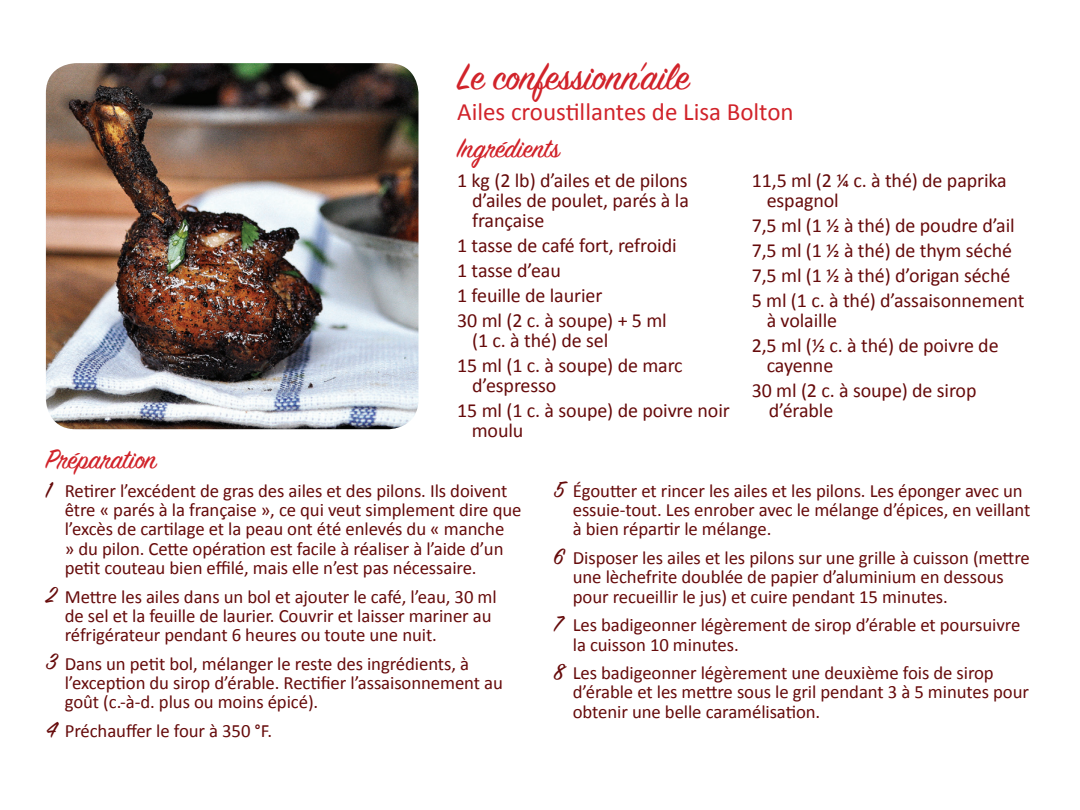
<style>
.page{position:relative;width:1080px;height:810px;background:#fff}
.page>*{position:absolute;margin:0;border:0;box-sizing:border-box;transform-origin:0 0}
.t1{font:41.75px "Sign Painter House Script";color:#d1232a}
.t2{font:30px "Sign Painter House Script";letter-spacing:-.005em;color:#d1232a}
.t3{font:25px "Calibri";color:#d1232a}
.t4{font:20px/20px "Calibri";letter-spacing:-.005em;color:#660b0b}
.t5{font:18.75px/19.2px "Calibri";letter-spacing:-.005em;color:#660b0b}
.s1{font-family:"Sign Painter House Script";font-size:25px}
</style>
<div class="page">
<img style="left:46px;top:63px;width:372px;height:366px">
<p class="t1" style="left:457px;top:57px;width:233px">Le confessionn’aile</p>
<p class="t3" style="left:457px;top:96px;width:338px">Ailes croustillantes de Lisa Bolton</p>
<p class="t2" style="left:46px;top:445px;width:112px">Préparation</p>
<p class="t2" style="left:457px;top:134px;width:104px">Ingrédients</p>
<p class="t4" style="left:472px;top:170px;width:218px;text-align:justify;text-indent:-15px">1 kg (2 lb) d’ailes et de pilons d’ailes de poulet, parés à la française</p>
<p class="t4" style="left:457px;top:235px;width:221px">1 tasse de café fort, refroidi</p>
<p class="t4" style="left:457px;top:260px;width:105px">1 tasse d’eau</p>
<p class="t4" style="left:457px;top:285px;width:147px">1 feuille de laurier</p>
<p class="t4" style="left:472px;top:310px;width:196px;text-indent:-15px">30 ml (2 c. à soupe) + 5 ml (1 c. à thé) de sel</p>
<p class="t4" style="left:472px;top:355px;width:212px;text-indent:-15px">15 ml (1 c. à soupe) de marc d’espresso</p>
<p class="t4" style="left:472px;top:400px;width:260px;text-indent:-15px">15 ml (1 c. à soupe) de poivre noir moulu</p>
<p class="t4" style="left:767px;top:170px;width:242px;text-indent:-15px">11,5 ml (2 ¼ c. à thé) de paprika espagnol</p>
<p class="t4" style="left:752px;top:215px;width:265px">7,5 ml (1 ½ à thé) de poudre d’ail</p>
<p class="t4" style="left:752px;top:240px;width:262px">7,5 ml (1 ½ à thé) de thym séché</p>
<p class="t4" style="left:752px;top:265px;width:260px">7,5 ml (1 ½ à thé) d’origan séché</p>
<p class="t4" style="left:767px;top:290px;width:259px;text-indent:-15px">5 ml (1 c. à thé) d’assaisonnement à volaille</p>
<p class="t4" style="left:767px;top:335px;width:233px;text-indent:-15px">2,5 ml (½ c. à thé) de poivre de cayenne</p>
<p class="t4" style="left:769px;top:381px;width:209px;text-indent:-17px">30 ml (2 c. à soupe) de sirop d’érable</p>
<p class="t5" style="left:65px;top:481px;width:458px;text-indent:-19px"><span class="s1">1</span> Retirer l’excédent de gras des ailes et des pilons. Ils doivent être « parés à la française », ce qui veut simplement dire que l’excès de cartilage et la peau ont été enlevés du « manche<br>» du pilon. Cette opération est facile à réaliser à l’aide d’un petit couteau bien effilé, mais elle n’est pas nécessaire.</p>
<p class="t5" style="left:65px;top:587px;width:433px;text-indent:-19px"><span class="s1">2</span> Mettre les ailes dans un bol et ajouter le café, l’eau, 30 ml de sel et la feuille de laurier. Couvrir et laisser mariner au réfrigérateur pendant 6 heures ou toute une nuit.</p>
<p class="t5" style="left:65px;top:654px;width:440px;text-indent:-19px"><span class="s1">3</span> Dans un petit bol, mélanger le reste des ingrédients, à l’exception du sirop d’érable. Rectifier l’assaisonnement au goût (c.-à-d. plus ou moins épicé).</p>
<p class="t5" style="left:46px;top:721px;width:228px"><span class="s1">4</span> Préchauffer le four à 350 °F.</p>
<p class="t5" style="left:573px;top:481px;width:459px;text-indent:-19px"><span class="s1">5</span> Égoutter et rincer les ailes et les pilons. Les éponger avec un essuie-tout. Les enrober avec le mélange d’épices, en veillant à bien répartir le mélange.</p>
<p class="t5" style="left:573px;top:548px;width:459px;text-indent:-19px"><span class="s1">6</span> Disposer les ailes et les pilons sur une grille à cuisson (mettre une lèchefrite doublée de papier d’aluminium en dessous pour recueillir le jus) et cuire pendant 15 minutes.</p>
<p class="t5" style="left:573px;top:616px;width:449px;text-indent:-19px"><span class="s1">7</span> Les badigeonner légèrement de sirop d’érable et poursuivre la cuisson 10 minutes.</p>
<p class="t5" style="left:573px;top:663px;width:458px;text-indent:-19px"><span class="s1">8</span> Les badigeonner légèrement une deuxième fois de sirop d’érable et les mettre sous le gril pendant 3 à 5 minutes pour obtenir une belle caramélisation.</p>
</div>
